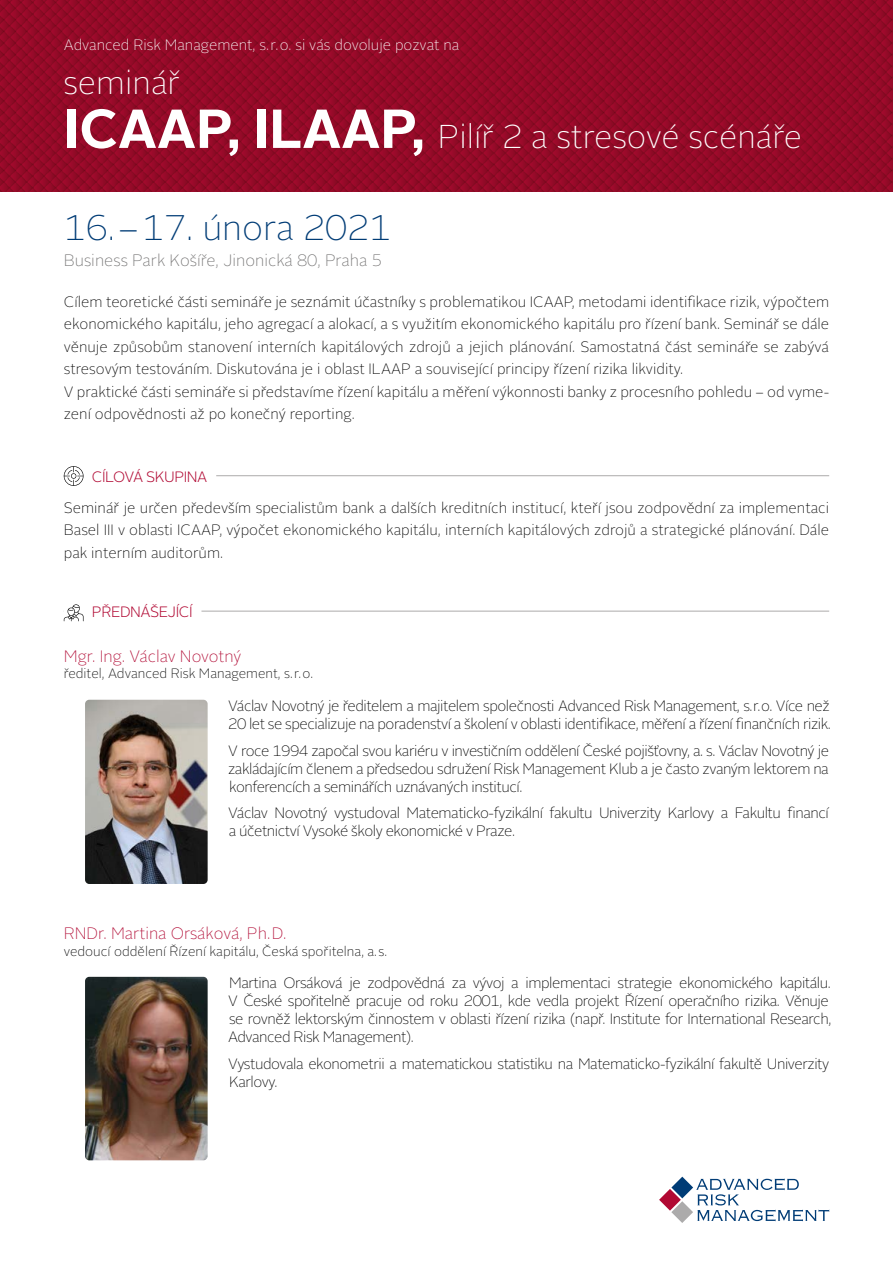
<style>
.page{position:relative;width:893px;height:1263px;background:#fff}
.page>*{position:absolute;margin:0;border:0;box-sizing:border-box;transform-origin:0 0}
.t1{font:100 35.55px "Alright Sans";color:#003c76}
.t2{font:100 33px "Alright Sans";color:#fff}
.t3{font:100 16.5px "Alright Sans";color:#b10933}
.t4{font:100 16.5px "Alright Sans";color:#706f6f}
.text{font:100 15px/18px "Alright Sans";letter-spacing:-.03em;color:#000}
.text-2{font:100 15px/22.5px "Alright Sans";color:#000}
.t5{font:100 15px "Alright Sans";color:#fff}
.oddíl{font:300 15px "Alright Sans";letter-spacing:-.03em;color:#b10933}
.t6{font:100 13.5px "Alright Sans";color:#000}
.s1{font-weight:700;font-size:54.75px}
</style>
<div class="page">
<img style="left:0;top:0;width:893px;height:191px">
<hr style="left:64px;top:475px;width:765px;height:1px;background:#acabab">
<div style="left:64px;top:473px;width:152px;height:11px;background:#fff"></div>
<svg style="left:64px;top:466px;width:20px;height:20px"></svg>
<hr style="left:64px;top:611px;width:765px;height:1px;background:#acabab">
<div style="left:64px;top:608px;width:137px;height:11px;background:#fff"></div>
<svg style="left:64px;top:604px;width:20px;height:17px"></svg>
<img style="left:85px;top:977px;width:123px;height:183px">
<img style="left:85px;top:700px;width:123px;height:184px">
<svg style="left:659px;top:1177px;width:170px;height:46px"></svg>
<p class="t5" style="left:64px;top:34px;width:397px">Advanced Risk Management, s. r. o. si vás dovoluje pozvat na</p>
<p class="t2" style="left:63px;top:60px;width:118px">seminář</p>
<p class="t2" style="left:64px;top:114px;width:740px"><span class="s1">ICAAP, ILAAP,</span> Pilíř 2 a stresové scénáře</p>
<p class="t1" style="left:64px;top:204px;width:329px">16. – 17. února 2021</p>
<p class="t4" style="left:64px;top:249px;width:320px">Business Park Košíře, Jinonická 80, Praha 5</p>
<p class="text" style="left:64px;top:291px;width:767px;line-height:22.5px;text-align:justify">Cílem teoretické části semináře je seznámit účastníky s problematikou ICAAP, metodami identifikace rizik, výpočtem ekonomického kapitálu, jeho agregací a alokací, a s využitím ekonomického kapitálu pro řízení bank. Seminář se dále věnuje způsobům stanovení interních kapitálových zdrojů a jejich plánování. Samostatná část semináře se zabývá stresovým testováním. Diskutována je i oblast ILAAP a související principy řízení rizika likvidity.</p>
<p class="text-2" style="left:64px;top:381px;width:767px">V praktické části semináře si představíme řízení kapitálu a měření výkonnosti banky z procesního pohledu – od vyme&shy;zení odpovědnosti až po konečný reporting.</p>
<p class="oddíl" style="left:92px;top:466px;width:117px">CÍLOVÁ SKUPINA</p>
<p class="text" style="left:64px;top:496px;width:767px;line-height:22.5px;text-align:justify">Seminář je určen především specialistům bank a dalších kreditních institucí, kteří jsou zodpovědní za implementaci Basel III v oblasti ICAAP, výpočet ekonomického kapitálu, interních kapitálových zdrojů a strategické plánování. Dále pak interním auditorům.</p>
<p class="oddíl" style="left:92px;top:602px;width:102px">PŘEDNÁŠEJÍCÍ</p>
<p class="t3" style="left:64px;top:645px;width:179px">Mgr. Ing. Václav Novotný</p>
<p class="t6" style="left:64px;top:665px;width:251px">ředitel, Advanced Risk Management, s. r. o.</p>
<p class="text" style="left:228px;top:697px;width:604px">Václav Novotný je ředitelem a majitelem společnosti Advanced Risk Management, s. r. o. Více než<br>20 let se specializuje na poradenství a školení v oblasti identifikace, měření a řízení finančních rizik.</p>
<p class="text" style="left:228px;top:742px;width:602px;text-align:justify">V roce 1994 započal svou kariéru v investičním oddělení České pojišťovny, a. s. Václav Novotný je zakládajícím členem a předsedou sdružení Risk Management Klub a je často zvaným lektorem na konferencích a seminářích uznávaných institucí.</p>
<p class="text" style="left:228px;top:804px;width:602px">Václav Novotný vystudoval Matematicko-fyzikální fakultu Univerzity Karlovy a Fakultu financí a účetnictví Vysoké školy ekonomické v Praze.</p>
<p class="t3" style="left:64px;top:922px;width:224px">RNDr. Martina Orsáková, Ph. D.</p>
<p class="t6" style="left:64px;top:942px;width:325px">vedoucí oddělení Řízení kapitálu, Česká spořitelna, a. s.</p>
<p class="text" style="left:228px;top:974px;width:605px">Martina Orsáková je zodpovědná za vývoj a implementaci strategie ekonomického kapitálu.<br>V České spořitelně pracuje od roku 2001, kde vedla projekt Řízení operačního rizika. Věnuje se rovněž lektorským činnostem v oblasti řízení rizika (např. Institute for International Research, Advanced Risk Management).</p>
<p class="text" style="left:228px;top:1055px;width:602px">Vystudovala ekonometrii a matematickou statistiku na Matematicko-fyzikální fakultě Univerzity<br>Karlovy.</p>
</div>
